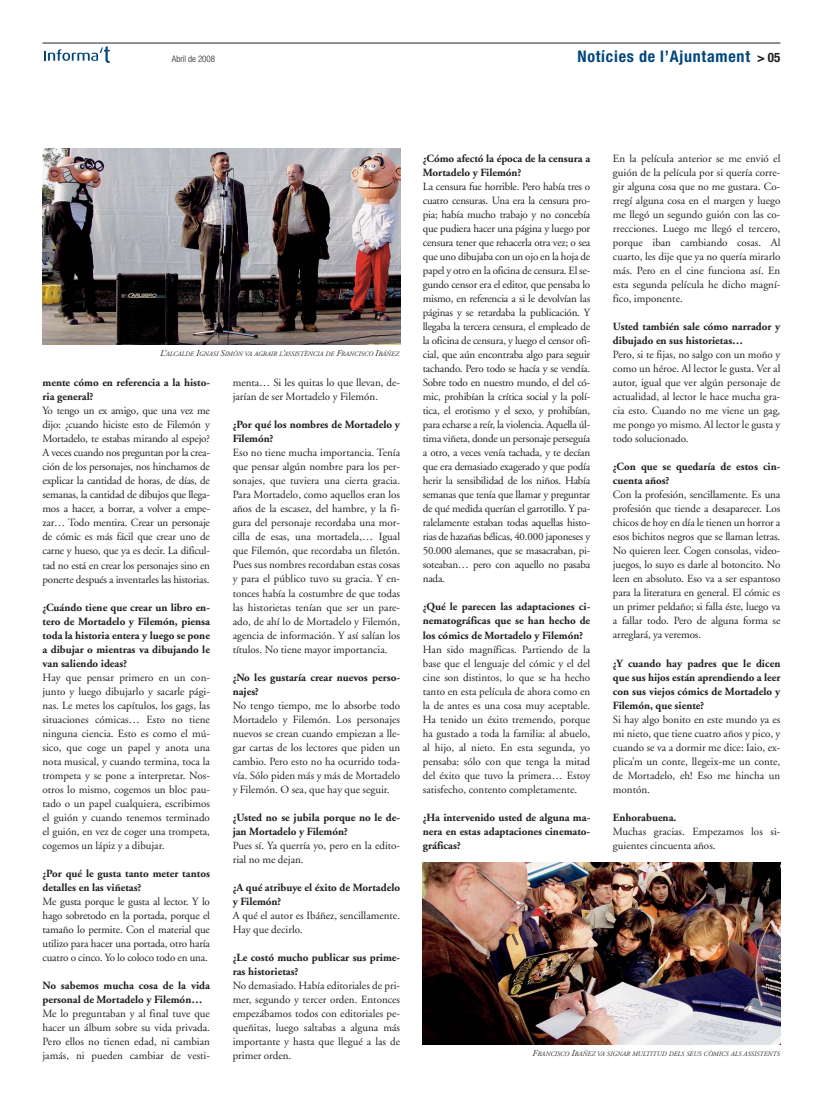
<style>
.page{position:relative;width:823px;height:1106px;background:#fff}
.page>*{position:absolute;margin:0;border:0;box-sizing:border-box;transform-origin:0 0}
.t1{font:700 condensed 16px "Helvetica Neue";letter-spacing:.05em;color:#00467f}
.t2{font:11px/14px "Adobe Garamond";color:#231f20;text-align:justify}
.t3{font:700 11px/14px "Adobe Garamond";color:#231f20}
.t4{font:300 condensed 9px "Helvetica Neue";color:#231f20}
.t5{font:italic 6.8px "Adobe Garamond";color:#231f20}
.s1{font-size:13px;color:#231f20}
.s2{font-size:9px}
</style>
<div class="page">
<hr style="left:42px;top:43px;width:738px;height:1px;background:#231f20">
<svg style="left:44px;top:46px;width:66px;height:17px"></svg>
<img style="left:42px;top:148px;width:358px;height:196px">
<img style="left:422px;top:862px;width:357px;height:182px">
<p class="t4" style="left:172px;top:55px;width:45px">Abril de 2008</p>
<h1 class="t1" style="left:577px;top:50px;width:204px">Notícies de l’Ajuntament <span class="s1">&gt; 05</span></h1>
<p class="t5" style="left:160px;top:351px;width:240px"><span class="s2">L’</span>ALCALDE <span class="s2">I</span>GNASI <span class="s2">S</span>IMÓN VA AGRAIR L<span class="s2">‘</span>ASSISTÈNCIA DE <span class="s2">F</span>RANCISCO <span class="s2">I</span>BÁÑEZ</p>
<p class="t3" style="left:42px;top:377px;width:169px">mente cómo en referencia a la histo&shy;ria general?</p>
<p class="t2" style="left:42px;top:405px;width:169px">Yo tengo un ex amigo, que una vez me dijo: ¿cuando hiciste esto de Filemón y Mortadelo, te estabas mirando al espejo?<br>A veces cuando nos preguntan por la crea&shy;ción de los personajes, nos hinchamos de explicar la cantidad de horas, de días, de semanas, la cantidad de dibujos que llega&shy;mos a hacer, a borrar, a volver a empe&shy;zar… Todo mentira. Crear un personaje de cómic es más fácil que crear uno de carne y hueso, que ya es decir. La dificul&shy;tad no está en crear los personajes sino en ponerte después a inventarles las historias.</p>
<p class="t3" style="left:42px;top:601px;width:169px;text-align:justify">¿Cuándo tiene que crear un libro en&shy;tero de Mortadelo y Filemón, piensa toda la historia entera y luego se pone a dibujar o mientras va dibujando le van saliendo ideas?</p>
<p class="t2" style="left:42px;top:671px;width:169px">Hay que pensar primero en un con&shy;junto y luego dibujarlo y sacarle pági&shy;nas. Le metes los capítulos, los gags, las situaciones cómicas… Esto no tiene ninguna ciencia. Esto es como el mú&shy;sico, que coge un papel y anota una nota musical, y cuando termina, toca la trompeta y se pone a interpretar. Nos&shy;otros lo mismo, cogemos un bloc pau&shy;tado o un papel cualquiera, escribimos el guión y cuando tenemos terminado el guión, en vez de coger una trompeta, cogemos un lápiz y a dibujar.</p>
<p class="t3" style="left:42px;top:867px;width:169px">¿Por qué le gusta tanto meter tantos detalles en las viñetas?</p>
<p class="t2" style="left:42px;top:895px;width:169px">Me gusta porque le gusta al lector. Y lo hago sobretodo en la portada, porque el tamaño lo permite. Con el material que utilizo para hacer una portada, otro haría cuatro o cinco. Yo lo coloco todo en una.</p>
<p class="t3" style="left:42px;top:979px;width:169px">No sabemos mucha cosa de la vida personal de Mortadelo y Filemón…</p>
<p class="t2" style="left:42px;top:1007px;width:169px">Me lo preguntaban y al final tuve que hacer un álbum sobre su vida privada.<br>Pero ellos no tienen edad, ni cambian jamás, ni pueden cambiar de vesti-</p>
<p class="t2" style="left:232px;top:377px;width:169px">menta… Si les quitas lo que llevan, de&shy;jarían de ser Mortadelo y Filemón.</p>
<p class="t3" style="left:232px;top:419px;width:169px">¿Por qué los nombres de Mortadelo y<br>Filemón?</p>
<p class="t2" style="left:232px;top:447px;width:169px">Eso no tiene mucha importancia. Tenía que pensar algún nombre para los per&shy;sonajes, que tuviera una cierta gracia.<br>Para Mortadelo, como aquellos eran los años de la escasez, del hambre, y la fi&shy;gura del personaje recordaba una mor&shy;cilla de esas, una mortadela,… Igual que Filemón, que recordaba un filetón.<br>Pues sus nombres recordaban estas cosas y para el público tuvo su gracia. Y en&shy;tonces había la costumbre de que todas las historietas tenían que ser un pare&shy;ado, de ahí lo de Mortadelo y Filemón, agencia de información. Y así salían los títulos. No tiene mayor importancia.</p>
<p class="t3" style="left:232px;top:671px;width:169px">¿No les gustaría crear nuevos perso&shy;najes?</p>
<p class="t2" style="left:232px;top:699px;width:169px">No tengo tiempo, me lo absorbe todo Mortadelo y Filemón. Los personajes nuevos se crean cuando empiezan a lle&shy;gar cartas de los lectores que piden un cambio. Pero esto no ha ocurrido toda&shy;vía. Sólo piden más y más de Mortadelo y Filemón. O sea, que hay que seguir.</p>
<p class="t3" style="left:232px;top:811px;width:169px">¿Usted no se jubila porque no le de&shy;jan Mortadelo y Filemón?</p>
<p class="t2" style="left:232px;top:839px;width:169px">Pues sí. Ya querría yo, pero en la edito&shy;rial no me dejan.</p>
<p class="t3" style="left:232px;top:881px;width:169px">¿A qué atribuye el éxito de Mortadelo y Filemón?</p>
<p class="t2" style="left:232px;top:909px;width:169px">A qué el autor es Ibáñez, sencillamente.<br>Hay que decirlo.</p>
<p class="t3" style="left:232px;top:951px;width:169px">¿Le costó mucho publicar sus prime&shy;ras historietas?</p>
<p class="t2" style="left:232px;top:979px;width:169px">No demasiado. Había editoriales de pri&shy;mer, segundo y tercer orden. Entonces empezábamos todos con editoriales pe&shy;queñitas, luego saltabas a alguna más importante y hasta que llegué a las de primer orden.</p>
<p class="t3" style="left:422px;top:153px;width:169px">¿Cómo afectó la época de la censura a<br>Mortadelo y Filemón?</p>
<p class="t2" style="left:422px;top:181px;width:169px">La censura fue horrible. Pero había tres o cuatro censuras. Una era la censura pro&shy;pia; había mucho trabajo y no concebía que pudiera hacer una página y luego por censura tener que rehacerla otra vez; o sea que uno dibujaba con un ojo en la hoja de papel y otro en la oficina de censura. El se&shy;gundo censor era el editor, que pensaba lo mismo, en referencia a si le devolvían las páginas y se retardaba la publicación. Y llegaba la tercera censura, el empleado de la oficina de censura, y luego el censor ofi&shy;cial, que aún encontraba algo para seguir tachando. Pero todo se hacía y se vendía.<br>Sobre todo en nuestro mundo, el del có&shy;mic, prohibían la crítica social y la polí&shy;tica, el erotismo y el sexo, y prohibían, para echarse a reír, la violencia. Aquella úl&shy;tima viñeta, donde un personaje perseguía a otro, a veces venía tachada, y te decían que era demasiado exagerado y que podía herir la sensibilidad de los niños. Había semanas que tenía que llamar y preguntar de qué medida querían el garrotillo. Y pa&shy;ralelamente estaban todas aquellas histo&shy;rias de hazañas bélicas, 40.000 japoneses y 50.000 alemanes, que se masacraban, pi&shy;soteaban… pero con aquello no pasaba nada.</p>
<p class="t3" style="left:422px;top:601px;width:169px;text-align:justify">¿Qué le parecen las adaptaciones ci&shy;nematográficas que se han hecho de los cómics de Mortadelo y Filemón?</p>
<p class="t2" style="left:422px;top:643px;width:169px">Han sido magníficas. Partiendo de la base que el lenguaje del cómic y el del cine son distintos, lo que se ha hecho tanto en esta película de ahora como en la de antes es una cosa muy aceptable.<br>Ha tenido un éxito tremendo, porque ha gustado a toda la familia: al abuelo, al hijo, al nieto. En esta segunda, yo pensaba: sólo con que tenga la mitad del éxito que tuvo la primera… Estoy satisfecho, contento completamente.</p>
<p class="t3" style="left:422px;top:811px;width:169px;text-align:justify">¿Ha intervenido usted de alguna ma&shy;nera en estas adaptaciones cinemato&shy;gráficas?</p>
<p class="t2" style="left:612px;top:153px;width:169px">En la película anterior se me envió el guión de la película por si quería corre&shy;gir alguna cosa que no me gustara. Co&shy;rregí alguna cosa en el margen y luego me llegó un segundo guión con las co&shy;rrecciones. Luego me llegó el tercero, porque iban cambiando cosas. Al cuarto, les dije que ya no quería mirarlo más. Pero en el cine funciona así. En esta segunda película he dicho magní&shy;fico, imponente.</p>
<p class="t3" style="left:612px;top:321px;width:169px">Usted también sale cómo narrador y dibujado en sus historietas…</p>
<p class="t2" style="left:612px;top:349px;width:169px">Pero, si te fijas, no salgo con un moño y como un héroe. Al lector le gusta. Ver al autor, igual que ver algún personaje de actualidad, al lector le hace mucha gra&shy;cia esto. Cuando no me viene un gag, me pongo yo mismo. Al lector le gusta y todo solucionado.</p>
<p class="t3" style="left:612px;top:461px;width:169px">¿Con que se quedaría de estos cin&shy;cuenta años?</p>
<p class="t2" style="left:612px;top:489px;width:169px">Con la profesión, sencillamente. Es una profesión que tiende a desaparecer. Los chicos de hoy en día le tienen un horror a esos bichitos negros que se llaman letras.<br>No quieren leer. Cogen consolas, video&shy;juegos, lo suyo es darle al botoncito. No leen en absoluto. Eso va a ser espantoso para la literatura en general. El cómic es un primer peldaño; si falla éste, luego va a fallar todo. Pero de alguna forma se arreglará, ya veremos.</p>
<p class="t3" style="left:612px;top:657px;width:169px;text-align:justify">¿Y cuando hay padres que le dicen que sus hijos están aprendiendo a leer con sus viejos cómics de Mortadelo y Filemón, que siente?</p>
<p class="t2" style="left:612px;top:713px;width:169px">Si hay algo bonito en este mundo ya es mi nieto, que tiene cuatro años y pico, y cuando se va a dormir me dice: Iaio, ex&shy;plica’m un conte, llegeix-me un conte, de Mortadelo, eh! Eso me hincha un montón.</p>
<p class="t3" style="left:612px;top:811px;width:65px">Enhorabuena.</p>
<p class="t2" style="left:612px;top:825px;width:169px">Muchas gracias. Empezamos los si&shy;guientes cincuenta años.</p>
<p class="t5" style="left:532px;top:1051px;width:249px"><span class="s2">F</span>RANCISCO <span class="s2">I</span>BAÑEZ VA SIGNAR MULTITUD DELS SEUS CÒMICS ALS ASSISTENTS</p>
</div>
